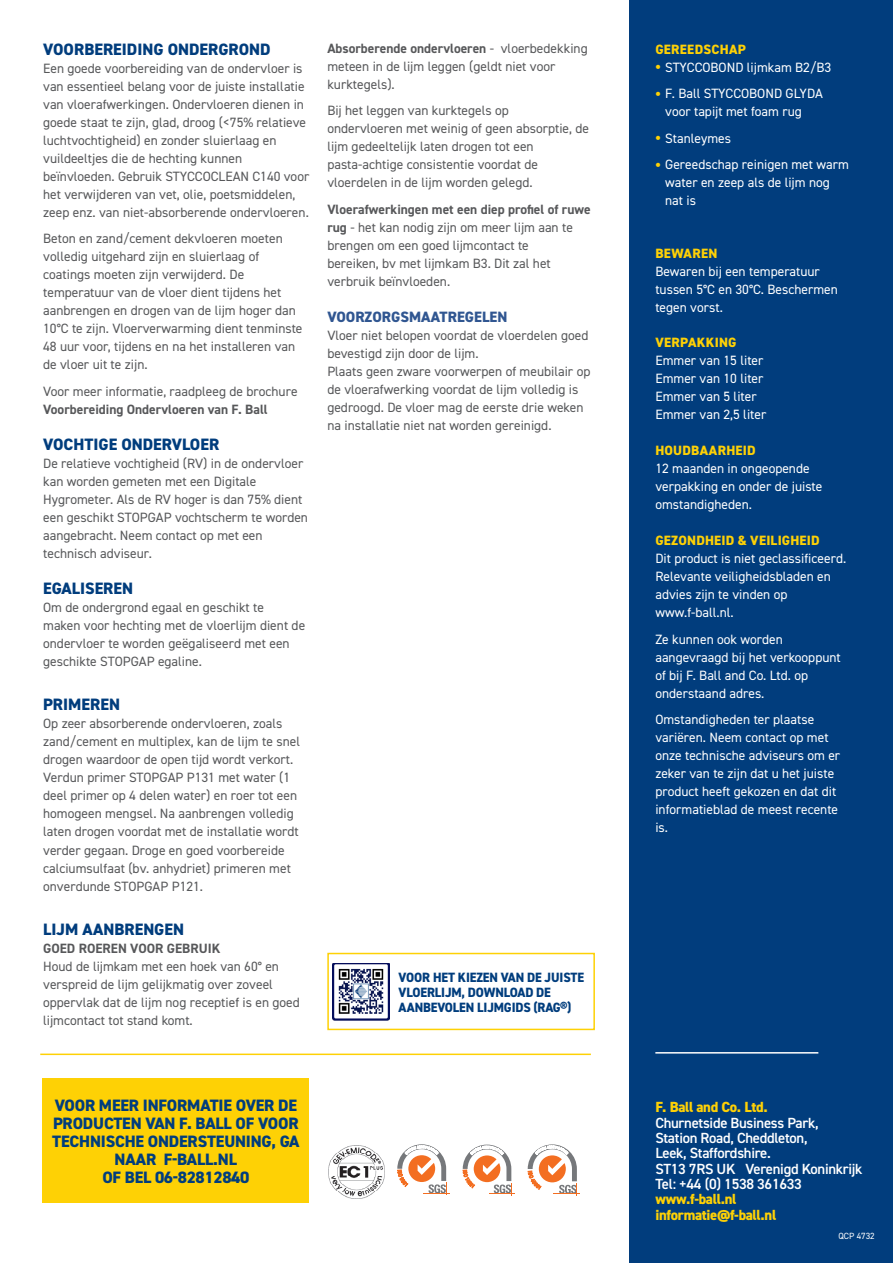
<style>
.page{position:relative;width:893px;height:1263px;background:#fff}
.page>*{position:absolute;margin:0;border:0;box-sizing:border-box;transform-origin:0 0}
.CTA_-_For_further_information{font:800 16.5px/18px "DIN2014";letter-spacing:-.01em;color:#013d7d;text-align:center}
.Introduction_-_Body_Copy{font:800 16.5px "DIN2014";color:#013d7d}
.Introduction_-_Body_Copy-2{font:800 15px "DIN2014";color:#305691}
.Address_-_White_-_Text{font:600 14.7px/15.3px "DIN2014";letter-spacing:-.02em;color:#fff}
.t1{font:800 14.7px "DIN2014";letter-spacing:-.02em;color:#fed105}
.Introduction_-_Body_Copy-3{font:13.5px/18px "DIN2014";color:#57585a}
.Bullet_Pointed_Text_-_White_-__Blue_Side{font:13.5px/18px "DIN2014";color:#fff}
.QR_Code_Text{font:800 13.5px/15px "DIN2014";letter-spacing:-.01em;color:#013d7d;scale:.95 1}
.Bullet_Pointed_Text_-_White_-__Blue_Side-2{font:800 13.5px "DIN2014";letter-spacing:.025em;color:#fed105}
.Footer_-_Code{font:9px "DIN2014";color:#fff}
.s1{font-weight:700}
.s2{font-weight:700;font-size:18px;color:#fed105}
.s3{font-weight:800;color:#fed105}
</style>
<div class="page">
<div style="left:43px;top:1079px;width:266px;height:124px;background:#fed105"></div>
<div style="left:629px;top:0;width:264px;height:1263px;background:#013d7d"></div>
<hr style="left:655px;top:1052px;width:163px;height:1px;background:#fff">
<hr style="left:40px;top:1053px;width:551px;height:2px;background:#fed105">
<img style="left:329px;top:1145px;width:55px;height:53px">
<svg style="left:397px;top:1144px;width:52px;height:51px"></svg>
<svg style="left:528px;top:1144px;width:52px;height:51px"></svg>
<svg style="left:463px;top:1144px;width:51px;height:51px"></svg>
<div style="left:327px;top:953px;width:268px;height:77px;border:2px solid #fed105"></div>
<img style="left:332px;top:963px;width:58px;height:57px">
<p class="Introduction_-_Body_Copy" style="left:43px;top:38px;width:229px">VOORBEREIDING ONDERGROND</p>
<p class="Introduction_-_Body_Copy-3" style="left:43px;top:59px;width:268px">Een goede voorbereiding van de ondervloer is van essentieel belang voor de juiste installatie van vloerafwerkingen. Ondervloeren dienen in goede staat te zijn, glad, droog (&lt;75% relatieve luchtvochtigheid) en zonder sluierlaag en vuildeeltjes die de hechting kunnen beïnvloeden. Gebruik STYCCOCLEAN C140 voor het verwijderen van vet, olie, poetsmiddelen, zeep enz. van niet-absorberende ondervloeren.</p>
<p class="Introduction_-_Body_Copy-3" style="left:43px;top:229px;width:261px">Beton en zand/cement dekvloeren moeten volledig uitgehard zijn en sluierlaag of coatings moeten zijn verwijderd. De temperatuur van de vloer dient tijdens het aanbrengen en drogen van de lijm hoger dan 10°C te zijn. Vloerverwarming dient tenminste 48 uur voor, tijdens en na het installeren van de vloer uit te zijn.</p>
<p class="Introduction_-_Body_Copy-3" style="left:43px;top:382px;width:256px">Voor meer informatie, raadpleeg de brochure<br><span class="s1">Voorbereiding Ondervloeren van F. Ball</span></p>
<p class="Introduction_-_Body_Copy" style="left:43px;top:433px;width:178px">VOCHTIGE ONDERVLOER</p>
<p class="Introduction_-_Body_Copy-3" style="left:43px;top:454px;width:266px">De relatieve vochtigheid (RV) in de ondervloer kan worden gemeten met een Digitale Hygrometer. Als de RV hoger is dan 75% dient een geschikt STOPGAP vochtscherm te worden aangebracht. Neem contact op met een technisch adviseur.</p>
<p class="Introduction_-_Body_Copy" style="left:43px;top:577px;width:91px">EGALISEREN</p>
<p class="Introduction_-_Body_Copy-3" style="left:43px;top:598px;width:264px">Om de ondergrond egaal en geschikt te<br>maken voor hechting met de vloerlijm dient de ondervloer te worden geëgaliseerd met een geschikte STOPGAP egaline.</p>
<p class="Introduction_-_Body_Copy" style="left:43px;top:694px;width:78px">PRIMEREN</p>
<p class="Introduction_-_Body_Copy-3" style="left:43px;top:714px;width:258px">Op zeer absorberende ondervloeren, zoals zand/cement en multiplex, kan de lijm te snel drogen waardoor de open tijd wordt verkort.<br>Verdun primer STOPGAP P131 met water (1 deel primer op 4 delen water) en roer tot een homogeen mengsel. Na aanbrengen volledig laten drogen voordat met de installatie wordt verder gegaan. Droge en goed voorbereide calciumsulfaat (bv. anhydriet) primeren met onverdunde STOPGAP P121.</p>
<p class="Introduction_-_Body_Copy" style="left:43px;top:918px;width:142px">LIJM AANBRENGEN</p>
<p class="Introduction_-_Body_Copy-3" style="left:43px;top:939px;width:258px"><span class="s1">GOED ROEREN VOOR GEBRUIK<br></span>Houd de lijmkam met een hoek van 60° en verspreid de lijm gelijkmatig over zoveel oppervlak dat de lijm nog receptief is en goed lijmcontact tot stand komt.</p>
<p class="Introduction_-_Body_Copy-3" style="left:327px;top:39px;width:262px"><span class="s1">Absorberende ondervloeren</span> - vloerbedekking meteen in de lijm leggen (geldt niet voor kurktegels).</p>
<p class="Introduction_-_Body_Copy-3" style="left:327px;top:101px;width:263px">Bij het leggen van kurktegels op<br>ondervloeren met weinig of geen absorptie, de lijm gedeeltelijk laten drogen tot een pasta-achtige consistentie voordat de vloerdelen in de lijm worden gelegd.</p>
<p class="Introduction_-_Body_Copy-3" style="left:327px;top:200px;width:265px"><span class="s1">Vloerafwerkingen met een diep profiel of ruwe rug</span> - het kan nodig zijn om meer lijm aan te brengen om een goed lijmcontact te<br>bereiken, bv met lijmkam B3. Dit zal het verbruik beïnvloeden.</p>
<p class="Introduction_-_Body_Copy-2" style="left:327px;top:306px;width:182px">VOORZORGSMAATREGELEN</p>
<p class="Introduction_-_Body_Copy-3" style="left:327px;top:326px;width:265px">Vloer niet belopen voordat de vloerdelen goed bevestigd zijn door de lijm.<br>Plaats geen zware voorwerpen of meubilair op de vloerafwerking voordat de lijm volledig is gedroogd. De vloer mag de eerste drie weken na installatie niet nat worden gereinigd.</p>
<p class="QR_Code_Text" style="left:399px;top:970px;width:197px">VOOR HET KIEZEN VAN DE JUISTE<br>VLOERLIJM, DOWNLOAD DE<br>AANBEVOLEN LIJMGIDS (RAG®)</p>
<p class="CTA_-_For_further_information" style="left:52px;top:1096px;width:249px">VOOR MEER INFORMATIE OVER DE<br>PRODUCTEN VAN F. BALL OF VOOR<br>TECHNISCHE ONDERSTEUNING, GA<br>NAAR F-BALL.NL</p>
<p class="CTA_-_For_further_information" style="left:102px;top:1168px;width:149px">OF BEL 06-82812840</p>
<p class="Bullet_Pointed_Text_-_White_-__Blue_Side-2" style="left:655px;top:40px;width:92px">GEREEDSCHAP</p>
<p class="Bullet_Pointed_Text_-_White_-__Blue_Side" style="left:655px;top:58px;width:178px"><span class="s2">•</span> STYCCOBOND lijmkam B2/B3</p>
<p class="Bullet_Pointed_Text_-_White_-__Blue_Side" style="left:665px;top:84px;width:159px;text-indent:-10px"><span class="s2">•</span> F. Ball STYCCOBOND GLYDA voor tapijt met foam rug</p>
<p class="Bullet_Pointed_Text_-_White_-__Blue_Side" style="left:655px;top:129px;width:77px"><span class="s2">•</span> Stanleymes</p>
<p class="Bullet_Pointed_Text_-_White_-__Blue_Side" style="left:665px;top:155px;width:185px;text-indent:-10px"><span class="s2">•</span> Gereedschap reinigen met warm water en zeep als de lijm nog nat is</p>
<p class="Bullet_Pointed_Text_-_White_-__Blue_Side" style="left:655px;top:244px;width:184px"><span class="s3">BEWAREN<br></span>Bewaren bij een temperatuur tussen 5°C en 30°C. Beschermen tegen vorst.</p>
<p class="Bullet_Pointed_Text_-_White_-__Blue_Side" style="left:655px;top:333px;width:110px"><span class="s3">VERPAKKING<br></span>Emmer van 15 liter<br>Emmer van 10 liter</p>
<p class="Bullet_Pointed_Text_-_White_-__Blue_Side" style="left:655px;top:387px;width:113px">Emmer van 5 liter<br>Emmer van 2,5 liter</p>
<p class="Bullet_Pointed_Text_-_White_-__Blue_Side" style="left:655px;top:441px;width:169px"><span class="s3">HOUDBAARHEID<br></span>12 maanden in ongeopende verpakking en onder de juiste omstandigheden.</p>
<p class="Bullet_Pointed_Text_-_White_-__Blue_Side" style="left:655px;top:531px;width:192px"><span class="s3">GEZONDHEID &amp; VEILIGHEID<br></span>Dit product is niet geclassificeerd.<br>Relevante veiligheidsbladen en advies zijn te vinden op</p>
<p class="Bullet_Pointed_Text_-_White_-__Blue_Side" style="left:655px;top:603px;width:80px">www.f-ball.nl.</p>
<p class="Bullet_Pointed_Text_-_White_-__Blue_Side" style="left:655px;top:630px;width:187px">Ze kunnen ook worden aangevraagd bij het verkooppunt of bij F. Ball and Co. Ltd. op onderstaand adres.</p>
<p class="Bullet_Pointed_Text_-_White_-__Blue_Side" style="left:655px;top:710px;width:186px">Omstandigheden ter plaatse variëren. Neem contact op met onze technische adviseurs om er zeker van te zijn dat u het juiste product heeft gekozen en dat dit informatieblad de meest recente is.</p>
<p class="t1" style="left:655px;top:1097px;width:114px">F. Ball and Co. Ltd.</p>
<p class="Address_-_White_-_Text" style="left:655px;top:1114px;width:209px">Churnetside Business Park,<br>Station Road, Cheddleton,<br>Leek, Staffordshire.<br>ST13 7RS UK Verenigd Koninkrijk<br>Tel: +44 (0) 1538 361633 <span class="s3">www.f-ball.nl<br>informatie@f-ball.nl</span></p>
<p class="Footer_-_Code" style="left:838px;top:1230px;width:38px">QCP 4732</p>
</div>
